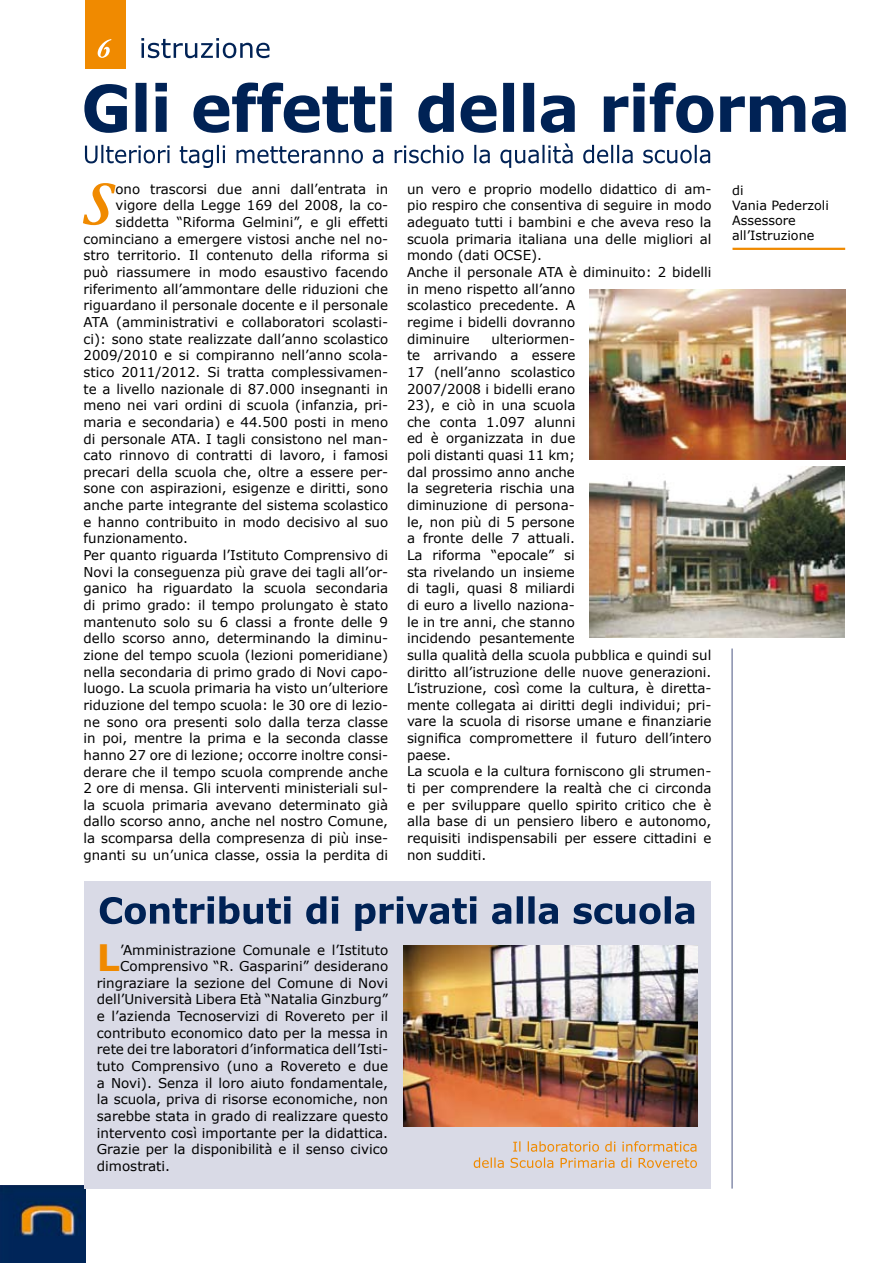
<style>
.page{position:relative;width:893px;height:1263px;background:#fff}
.page>*{position:absolute;margin:0;border:0;box-sizing:border-box;transform-origin:0 0}
.t1{font:700 36.45px "Verdana";color:#f08a00}
.t2{font:13.5px/16.6px "Verdana";color:#000}
.t3{font:12.75px/15px "Verdana";color:#000}
</style>
<div class="page">
<img style="left:0;top:1185px;width:85px;height:78px">
<div style="left:85px;top:0;width:40px;height:68px;background:#f08a00"></div>
<div style="left:84px;top:881px;width:627px;height:307px;background:#d9dae6"></div>
<svg style="left:98px;top:39px;width:13px;height:19px"></svg>
<svg style="left:141px;top:38px;width:129px;height:20px"></svg>
<svg style="left:84px;top:83px;width:762px;height:50px"></svg>
<hr style="left:732px;top:648px;width:1px;height:540px;background:#4b5683">
<svg style="left:83px;top:183px;width:33px;height:42px"></svg>
<svg style="left:85px;top:143px;width:625px;height:25px"></svg>
<img style="left:403px;top:945px;width:295px;height:182px">
<svg style="left:100px;top:896px;width:594px;height:35px"></svg>
<hr style="left:732px;top:248px;width:113px;height:2px;background:#f08a00">
<img style="left:590px;top:289px;width:255px;height:170px">
<img style="left:589px;top:467px;width:255px;height:171px">
<svg style="left:474px;top:1141px;width:223px;height:27px"></svg>
<p class="t2" style="left:116px;top:180px;width:274px">ono trascorsi due anni dall’entrata in</p>
<p class="t2" style="left:116px;top:197px;width:274px">vigore della Legge 169 del 2008, la co-</p>
<p class="t2" style="left:116px;top:213px;width:274px">siddetta “Riforma Gelmini”, e gli effetti</p>
<p class="t2" style="left:84px;top:230px;width:306px">cominciano a emergere vistosi anche nel no-</p>
<p class="t2" style="left:84px;top:247px;width:306px">stro territorio. Il contenuto della riforma si</p>
<p class="t2" style="left:84px;top:263px;width:306px">può riassumere in modo esaustivo facendo</p>
<p class="t2" style="left:84px;top:280px;width:306px">riferimento all’ammontare delle riduzioni che</p>
<p class="t2" style="left:84px;top:297px;width:306px">riguardano il personale docente e il personale</p>
<p class="t2" style="left:84px;top:313px;width:306px">ATA (amministrativi e collaboratori scolasti-</p>
<p class="t2" style="left:84px;top:330px;width:306px">ci): sono state realizzate dall’anno scolastico</p>
<p class="t2" style="left:84px;top:347px;width:306px">2009/2010 e si compiranno nell’anno scola-</p>
<p class="t2" style="left:84px;top:363px;width:306px">stico 2011/2012. Si tratta complessivamen-</p>
<p class="t2" style="left:84px;top:380px;width:306px">te a livello nazionale di 87.000 insegnanti in</p>
<p class="t2" style="left:84px;top:397px;width:306px">meno nei vari ordini di scuola (infanzia, pri-</p>
<p class="t2" style="left:84px;top:413px;width:306px">maria e secondaria) e 44.500 posti in meno</p>
<p class="t2" style="left:84px;top:430px;width:306px">di personale ATA. I tagli consistono nel man-</p>
<p class="t2" style="left:84px;top:446px;width:306px">cato rinnovo di contratti di lavoro, i famosi</p>
<p class="t2" style="left:84px;top:463px;width:306px">precari della scuola che, oltre a essere per-</p>
<p class="t2" style="left:84px;top:480px;width:306px">sone con aspirazioni, esigenze e diritti, sono</p>
<p class="t2" style="left:84px;top:496px;width:306px">anche parte integrante del sistema scolastico</p>
<p class="t2" style="left:84px;top:513px;width:306px">e hanno contribuito in modo decisivo al suo</p>
<p class="t2" style="left:84px;top:530px;width:106px">funzionamento.</p>
<p class="t2" style="left:84px;top:546px;width:306px">Per quanto riguarda l’Istituto Comprensivo di</p>
<p class="t2" style="left:84px;top:563px;width:306px">Novi la conseguenza più grave dei tagli all’or-</p>
<p class="t2" style="left:84px;top:580px;width:306px">ganico ha riguardato la scuola secondaria</p>
<p class="t2" style="left:84px;top:596px;width:306px">di primo grado: il tempo prolungato è stato</p>
<p class="t2" style="left:84px;top:613px;width:306px">mantenuto solo su 6 classi a fronte delle 9</p>
<p class="t2" style="left:84px;top:630px;width:306px">dello scorso anno, determinando la diminu-</p>
<p class="t2" style="left:84px;top:646px;width:306px">zione del tempo scuola (lezioni pomeridiane)</p>
<p class="t2" style="left:84px;top:663px;width:306px">nella secondaria di primo grado di Novi capo-</p>
<p class="t2" style="left:84px;top:680px;width:306px">luogo. La scuola primaria ha visto un’ulteriore</p>
<p class="t2" style="left:84px;top:696px;width:306px">riduzione del tempo scuola: le 30 ore di lezio-</p>
<p class="t2" style="left:84px;top:713px;width:306px">ne sono ora presenti solo dalla terza classe</p>
<p class="t2" style="left:84px;top:729px;width:306px">in poi, mentre la prima e la seconda classe</p>
<p class="t2" style="left:84px;top:746px;width:306px">hanno 27 ore di lezione; occorre inoltre consi-</p>
<p class="t2" style="left:84px;top:763px;width:306px">derare che il tempo scuola comprende anche</p>
<p class="t2" style="left:84px;top:779px;width:306px">2 ore di mensa. Gli interventi ministeriali sul-</p>
<p class="t2" style="left:84px;top:796px;width:306px">la scuola primaria avevano determinato già</p>
<p class="t2" style="left:84px;top:813px;width:306px">dallo scorso anno, anche nel nostro Comune,</p>
<p class="t2" style="left:84px;top:829px;width:306px">la scomparsa della compresenza di più inse-</p>
<p class="t2" style="left:84px;top:846px;width:306px">gnanti su un’unica classe, ossia la perdita di</p>
<p class="t2" style="left:407px;top:180px;width:306px">un vero e proprio modello didattico di am&shy;pio respiro che consentiva di seguire in modo adeguato tutti i bambini e che aveva reso la scuola primaria italiana una delle migliori al mondo (dati OCSE).<br>Anche il personale ATA è diminuito: 2 bidelli in meno rispetto all’anno<br>scolastico precedente. A<br>regime i bidelli dovranno<br>diminuire</p>
<p class="t2" style="left:407px;top:330px;width:306px;text-indent:84px">ulteriormen-<br>te arrivando a essere<br>17 (nell’anno scolastico<br>2007/2008 i bidelli erano<br>23), e ciò in una scuola<br>che conta 1.097 alunni<br>ed è organizzata in due<br>poli distanti quasi 11 km;<br>dal prossimo anno anche<br>la segreteria rischia una<br>diminuzione di persona-<br>le, non più di 5 persone<br>a fronte delle 7 attuali.<br>La riforma “epocale” si<br>sta rivelando un insieme<br>di tagli, quasi 8 miliardi<br>di euro a livello naziona-<br>le in tre anni, che stanno<br>incidendo pesantemente<br>sulla qualità della scuola pubblica e quindi sul diritto all’istruzione delle nuove generazioni.<br>L’istruzione, così come la cultura, è diretta&shy;mente collegata ai diritti degli individui; pri&shy;vare la scuola di risorse umane e finanziarie significa compromettere il futuro dell’intero paese.<br>La scuola e la cultura forniscono gli strumen&shy;ti per comprendere la realtà che ci circonda e per sviluppare quello spirito critico che è alla base di un pensiero libero e autonomo, requisiti indispensabili per essere cittadini e non sudditi.</p>
<p class="t3" style="left:732px;top:183px;width:98px">di<br>Vania Pederzoli<br>Assessore all’Istruzione</p>
<h1 class="t1" style="left:97px;top:935px;width:25px">L</h1>
<p class="t2" style="left:120px;top:941px;width:270px">’Amministrazione Comunale e l’Istituto</p>
<p class="t2" style="left:120px;top:957px;width:270px">Comprensivo “R. Gasparini” desiderano</p>
<p class="t2" style="left:97px;top:974px;width:293px">ringraziare la sezione del Comune di Novi</p>
<p class="t2" style="left:97px;top:991px;width:293px">dell’Università Libera Età “Natalia Ginzburg”</p>
<p class="t2" style="left:97px;top:1007px;width:293px">e l’azienda Tecnoservizi di Rovereto per il</p>
<p class="t2" style="left:97px;top:1024px;width:293px">contributo economico dato per la messa in</p>
<p class="t2" style="left:97px;top:1041px;width:293px">rete dei tre laboratori d’informatica dell’Isti-</p>
<p class="t2" style="left:97px;top:1057px;width:293px">tuto Comprensivo (uno a Rovereto e due</p>
<p class="t2" style="left:97px;top:1074px;width:293px">a Novi). Senza il loro aiuto fondamentale,</p>
<p class="t2" style="left:97px;top:1091px;width:293px">la scuola, priva di risorse economiche, non</p>
<p class="t2" style="left:97px;top:1107px;width:293px">sarebbe stata in grado di realizzare questo</p>
<p class="t2" style="left:97px;top:1124px;width:293px">intervento così importante per la didattica.</p>
<p class="t2" style="left:97px;top:1140px;width:293px">Grazie per la disponibilità e il senso civico</p>
<p class="t2" style="left:97px;top:1157px;width:75px">dimostrati.</p>
</div>
